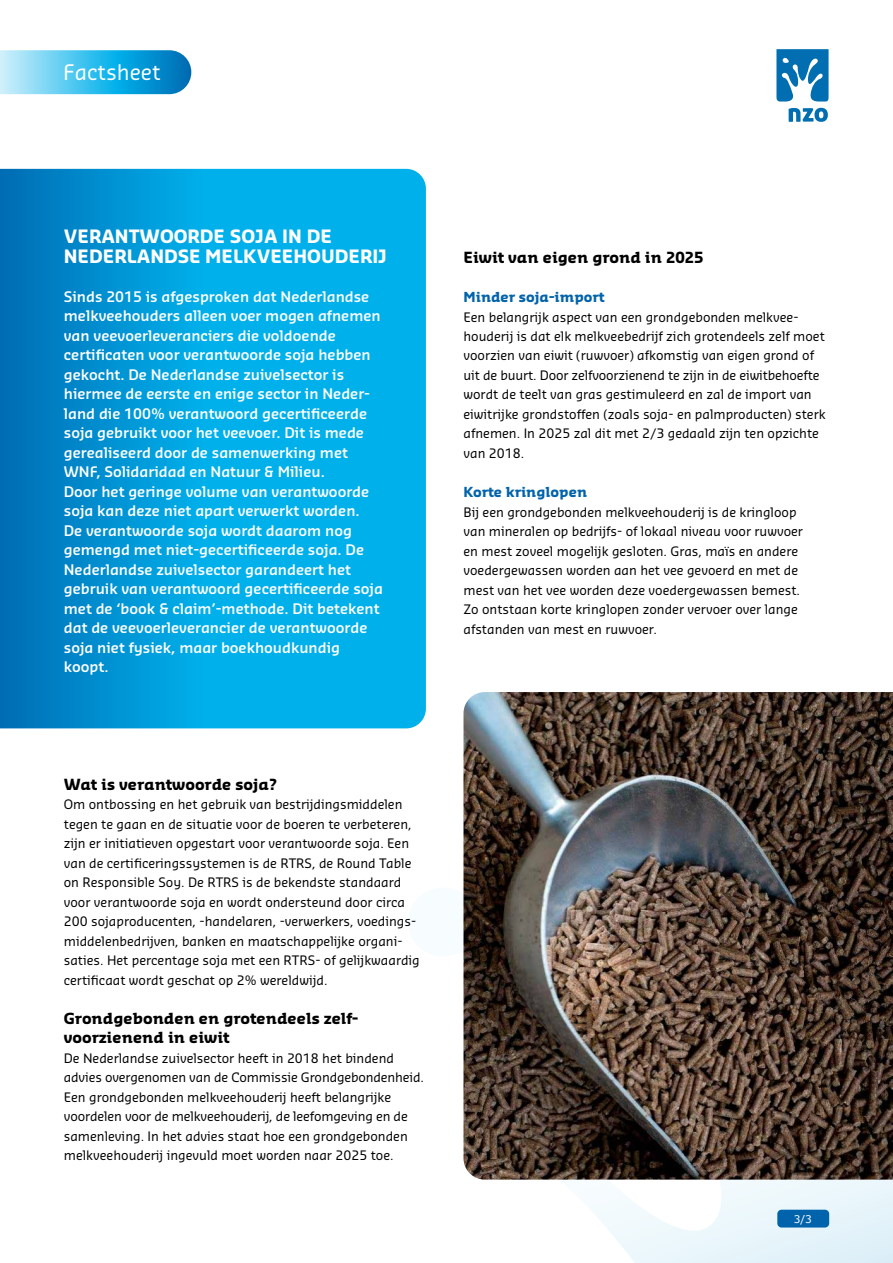
<style>
.page{position:relative;width:893px;height:1263px;background:#fff}
.page>*{position:absolute;margin:0;border:0;box-sizing:border-box;transform-origin:0 0}
.t1{font:21px "Sansa Std";color:#fff}
.t2{font:700 18px/19.5px "Sansa Slab";color:#fff}
.t3{font:700 15px/19.5px "Sansa Slab";color:#000}
.t4{font:600 14.25px/19.5px "Sansa Std";color:#fff}
.t5{font:700 13.5px "Sansa Slab";color:#0063ab}
.t6{font:12.75px/19.5px "Sansa Std";color:#000}
.t7{font:10.5px "Verdana";color:#fff}
</style>
<div class="page">
<svg style="left:480px;top:1179px;width:413px;height:84px"></svg>
<img style="left:463px;top:692px;width:430px;height:487px">
<svg style="left:0;top:168px;width:426px;height:561px;background:#00a0dd"></svg>
<svg style="left:776px;top:49px;width:52px;height:53px"></svg>
<svg style="left:789px;top:108px;width:39px;height:14px"></svg>
<svg style="left:0;top:50px;width:192px;height:45px;background:#4bbbe6"></svg>
<div style="left:777px;top:1210px;width:52px;height:17px;background:#0063ab;border-radius:4px"></div>
<h1 class="t1" style="left:63px;top:58px;width:99px">Factsheet</h1>
<h2 class="t2" style="left:64px;top:226px;width:325px">VERANTWOORDE SOJA IN DE<br>NEDERLANDSE MELKVEEHOUDERIJ</h2>
<p class="t4" style="left:64px;top:286px;width:321px">Sinds 2015 is afgesproken dat Nederlandse melkveehouders alleen voer mogen afnemen van veevoerleveranciers die voldoende certificaten voor verantwoorde soja hebben gekocht. De Nederlandse zuivelsector is hiermee de eerste en enige sector in Neder&shy;land die 100% verantwoord gecertificeerde soja gebruikt voor het veevoer. Dit is mede gerealiseerd door de samenwerking met WNF, Solidaridad en Natuur &amp; Milieu.<br>Door het geringe volume van verantwoorde soja kan deze niet apart verwerkt worden.<br>De verantwoorde soja wordt daarom nog gemengd met niet-gecertificeerde soja. De Nederlandse zuivelsector garandeert het gebruik van verantwoord gecertificeerde soja met de ‘book &amp; claim’-methode. Dit betekent dat de veevoerleverancier de verantwoorde soja niet fysiek, maar boekhoudkundig koopt.</p>
<p class="t3" style="left:463px;top:247px;width:242px">Eiwit van eigen grond in 2025</p>
<p class="t5" style="left:463px;top:288px;width:143px">Minder soja-import</p>
<p class="t6" style="left:463px;top:306px;width:364px">Een belangrijk aspect van een grondgebonden melkvee&shy;houderij is dat elk melkveebedrijf zich grotendeels zelf moet voorzien van eiwit (ruwvoer) afkomstig van eigen grond of uit de buurt. Door zelfvoorzienend te zijn in de eiwitbehoefte wordt de teelt van gras gestimuleerd en zal de import van eiwitrijke grondstoffen (zoals soja- en palmproducten) sterk afnemen. In 2025 zal dit met 2/3 gedaald zijn ten opzichte van 2018.</p>
<p class="t5" style="left:463px;top:483px;width:125px">Korte kringlopen</p>
<p class="t6" style="left:463px;top:501px;width:341px">Bij een grondgebonden melkveehouderij is de kringloop van mineralen op bedrijfs- of lokaal niveau voor ruwvoer en mest zoveel mogelijk gesloten. Gras, maïs en andere voedergewassen worden aan het vee gevoerd en met de mest van het vee worden deze voedergewassen bemest.<br>Zo ontstaan korte kringlopen zonder vervoer over lange afstanden van mest en ruwvoer.</p>
<p class="t3" style="left:64px;top:773px;width:214px">Wat is verantwoorde soja?</p>
<p class="t6" style="left:64px;top:794px;width:357px">Om ontbossing en het gebruik van bestrijdingsmiddelen tegen te gaan en de situatie voor de boeren te verbeteren, zijn er initiatieven opgestart voor verantwoorde soja. Een van de certificeringssystemen is de RTRS, de Round Table on Responsible Soy. De RTRS is de bekendste standaard voor verantwoorde soja en wordt ondersteund door circa 200 sojaproducenten, -handelaren, -verwerkers, voedings&shy;middelenbedrijven, banken en maatschappelijke organi&shy;saties. Het percentage soja met een RTRS- of gelijkwaardig certificaat wordt geschat op 2% wereldwijd.</p>
<p class="t3" style="left:64px;top:1007px;width:296px">Grondgebonden en grotendeels zelf&shy;voorzienend in eiwit</p>
<p class="t6" style="left:64px;top:1047px;width:362px">De Nederlandse zuivelsector heeft in 2018 het bindend advies overgenomen van de Commissie Grondgebondenheid.<br>Een grondgebonden melkveehouderij heeft belangrijke voordelen voor de melkveehouderij, de leefomgeving en de samenleving. In het advies staat hoe een grondgebonden melkveehouderij ingevuld moet worden naar 2025 toe.</p>
<p class="t7" style="left:794px;top:1211px;width:20px">3/3</p>
</div>
